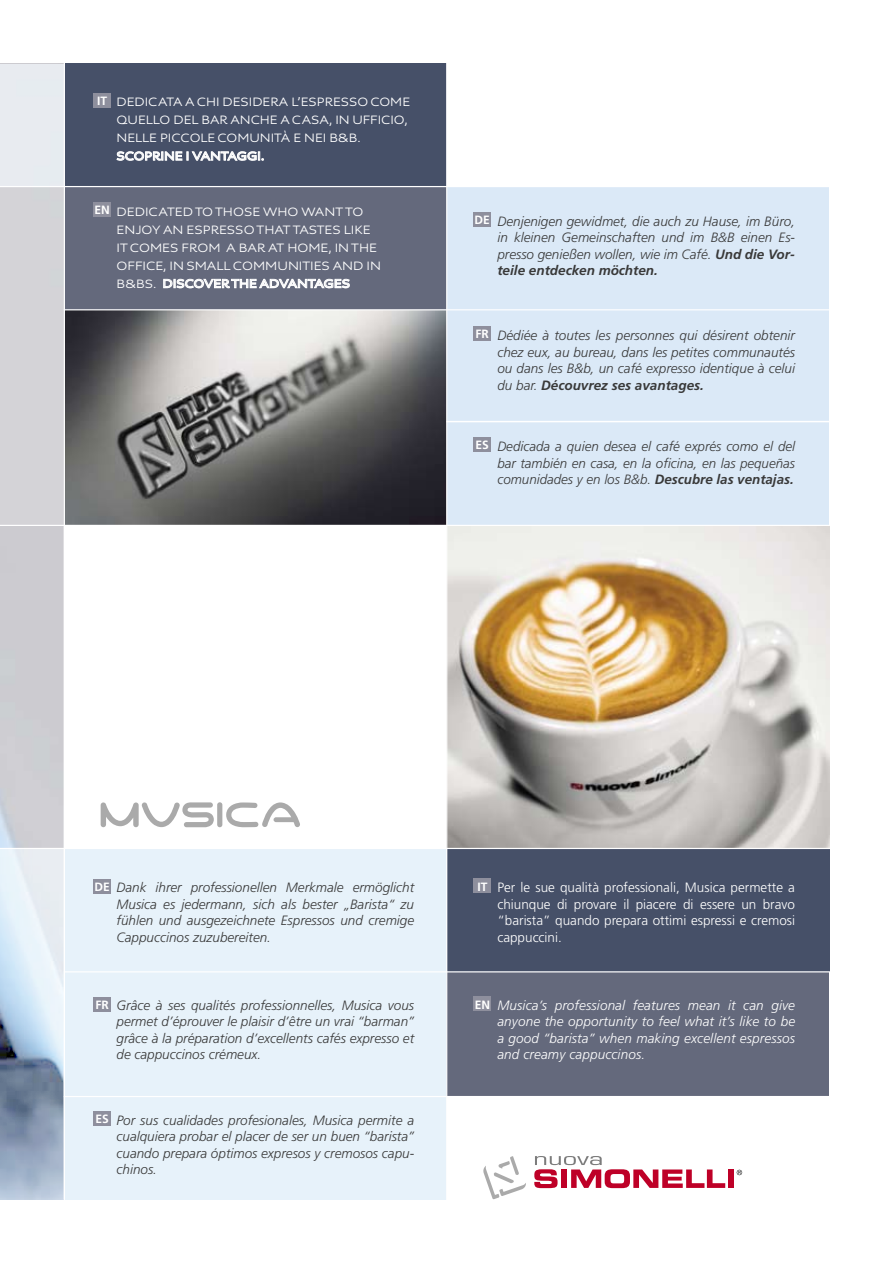
<style>
.page{position:relative;width:893px;height:1263px;background:#fff}
.page>*{position:absolute;margin:0;border:0;box-sizing:border-box;transform-origin:0 0}
.t1{font:italic 300 13.5px/16.5px "Frutiger";color:#393939;text-align:justify}
.t2{font:italic 300 13.5px/16.5px "Frutiger";letter-spacing:.01em;color:#fff;text-align:justify}
.t3{font:300 13.5px/16.5px "Frutiger";color:#fff;text-align:justify}
.t4{font:12.75px/18px "Aspect";color:#fff}
.t5{font:700 12.75px "Aspect";color:#fff}
.t6{font:700 12px "Frutiger";color:#fff}
.s1{font-weight:700}
</style>
<div class="page">
<div style="left:0;top:526px;width:64px;height:322px;background:#cccbd0"></div>
<div style="left:0;top:186px;width:446px;height:340px;background:#d4d3d7"></div>
<div style="left:446px;top:187px;width:383px;height:339px;background:#dbe9f7"></div>
<div style="left:447px;top:848px;width:382px;height:124px;background:#465068"></div>
<div style="left:64px;top:64px;width:382px;height:123px;background:#465068"></div>
<div style="left:64px;top:186px;width:382px;height:124px;background:#64697c"></div>
<img style="left:65px;top:310px;width:381px;height:215px">
<svg style="left:116px;top:151px;width:148px;height:10px"></svg>
<hr style="left:446px;top:421px;width:441px;height:1px;background:#fff">
<svg style="left:737px;top:1170px;width:5px;height:5px"></svg>
<div style="left:728px;top:1169px;width:6px;height:19px;background:#be0027"></div>
<svg style="left:534px;top:1156px;width:191px;height:32px"></svg>
<svg style="left:483px;top:1156px;width:43px;height:43px"></svg>
<hr style="left:64px;top:309px;width:823px;height:1px;background:#fff">
<hr style="left:0;top:186px;width:887px;height:1px;background:#fff">
<hr style="left:64px;top:62px;width:1px;height:1137px;background:#fff">
<svg style="left:163px;top:278px;width:187px;height:11px"></svg>
<div style="left:447px;top:972px;width:382px;height:124px;background:#64697c"></div>
<img style="left:447px;top:526px;width:382px;height:322px">
<svg style="left:101px;top:802px;width:113px;height:25px"></svg>
<div style="left:217px;top:802px;width:5px;height:25px;background:#aaa;border-radius:3px"></div>
<svg style="left:226px;top:802px;width:74px;height:25px"></svg>
<hr style="left:446px;top:62px;width:1px;height:1144px;background:#fff">
<div style="left:0;top:64px;width:64px;height:123px;background:#e8ebf0"></div>
<svg style="left:0;top:849px;width:446px;height:350px;background:#e0ebf4"></svg>
<hr style="left:64px;top:971px;width:777px;height:1px;background:#fff">
<hr style="left:64px;top:1096px;width:777px;height:1px;background:#fff">
<hr style="left:0;top:848px;width:893px;height:1px;background:#fff">
<hr style="left:0;top:525px;width:887px;height:1px;background:#fff">
<div style="left:94px;top:93px;width:17px;height:14px;background:#8e8f9d"></div>
<div style="left:94px;top:879px;width:17px;height:14px;background:#8e8f9d"></div>
<div style="left:474px;top:879px;width:17px;height:14px;background:#8e8f9d"></div>
<div style="left:94px;top:203px;width:17px;height:14px;background:#8e8f9d"></div>
<div style="left:94px;top:997px;width:17px;height:14px;background:#8e8f9d"></div>
<div style="left:94px;top:1112px;width:17px;height:14px;background:#8e8f9d"></div>
<div style="left:474px;top:997px;width:17px;height:14px;background:#8e8f9d"></div>
<div style="left:474px;top:213px;width:17px;height:14px;background:#8e8f9d"></div>
<div style="left:474px;top:327px;width:17px;height:14px;background:#8e8f9d"></div>
<div style="left:474px;top:438px;width:17px;height:14px;background:#8e8f9d"></div>
<p class="t6" style="left:97px;top:93px;width:12px">IT</p>
<p class="t4" style="left:117px;top:94px;width:295px">DEDICATA A CHI DESIDERA L’ESPRESSO COME<br>QUELLO DEL BAR ANCHE A CASA, IN UFFICIO,<br>NELLE PICCOLE COMUNITÀ E NEI B&amp;B.</p>
<p class="t5" style="left:117px;top:149px;width:149px">SCOPRINE I VANTAGGI.</p>
<p class="t6" style="left:95px;top:203px;width:17px">EN</p>
<p class="t4" style="left:117px;top:204px;width:266px">DEDICATED TO THOSE WHO WANT TO<br>ENJOY AN ESPRESSO THAT TASTES LIKE<br>IT COMES FROM A BAR AT HOME, IN THE<br>OFFICE, IN SMALL COMMUNITIES AND IN<br>B&amp;BS. <span class="s1">DISCOVER THE ADVANTAGES</span></p>
<p class="t1" style="left:497px;top:213px;width:299px">Denjenigen gewidmet, die auch zu Hause, im Büro, in kleinen Gemeinschaften und im B&amp;B einen Es&shy;presso genießen wollen, wie im Café. <span class="s1">Und die Vor&shy;teile entdecken möchten.</span></p>
<p class="t6" style="left:475px;top:213px;width:17px">DE</p>
<p class="t6" style="left:476px;top:327px;width:15px">FR</p>
<p class="t1" style="left:497px;top:327px;width:299px">Dédiée à toutes les personnes qui désirent obtenir chez eux, au bureau, dans les petites communautés ou dans les B&amp;b, un café expresso identique à celui du bar. <span class="s1">Découvrez ses avantages.</span></p>
<p class="t6" style="left:476px;top:438px;width:15px">ES</p>
<p class="t1" style="left:497px;top:438px;width:299px">Dedicada a quien desea el café exprés como el del bar también en casa, en la oficina, en las pequeñas comunidades y en los B&amp;b. <span class="s1">Descubre las ventajas.</span></p>
<p class="t1" style="left:117px;top:879px;width:299px">Dank ihrer professionellen Merkmale ermöglicht Musica es jedermann, sich als bester „Barista“ zu fühlen und ausgezeichnete Espressos und cremige Cappuccinos zuzubereiten.</p>
<p class="t6" style="left:95px;top:880px;width:17px">DE</p>
<p class="t6" style="left:477px;top:879px;width:12px">IT</p>
<p class="t3" style="left:497px;top:879px;width:299px">Per le sue qualità professionali, Musica permette a chiunque di provare il piacere di essere un bravo “barista” quando prepara ottimi espressi e cremosi cappuccini.</p>
<p class="t1" style="left:117px;top:997px;width:299px">Grâce à ses qualités professionnelles, Musica vous permet d’éprouver le plaisir d’être un vrai “barman” grâce à la préparation d’excellents cafés expresso et de cappuccinos crémeux.</p>
<p class="t6" style="left:96px;top:998px;width:15px">FR</p>
<p class="t6" style="left:96px;top:1112px;width:15px">ES</p>
<p class="t1" style="left:117px;top:1112px;width:299px">Por sus cualidades profesionales, Musica permite a cualquiera probar el placer de ser un buen “barista” cuando prepara óptimos expresos y cremosos capu&shy;chinos.</p>
<p class="t6" style="left:475px;top:997px;width:17px">EN</p>
<p class="t2" style="left:497px;top:997px;width:299px">Musica’s professional features mean it can give anyone the opportunity to feel what it’s like to be a good “barista” when making excellent espressos and creamy cappuccinos.</p>
</div>
